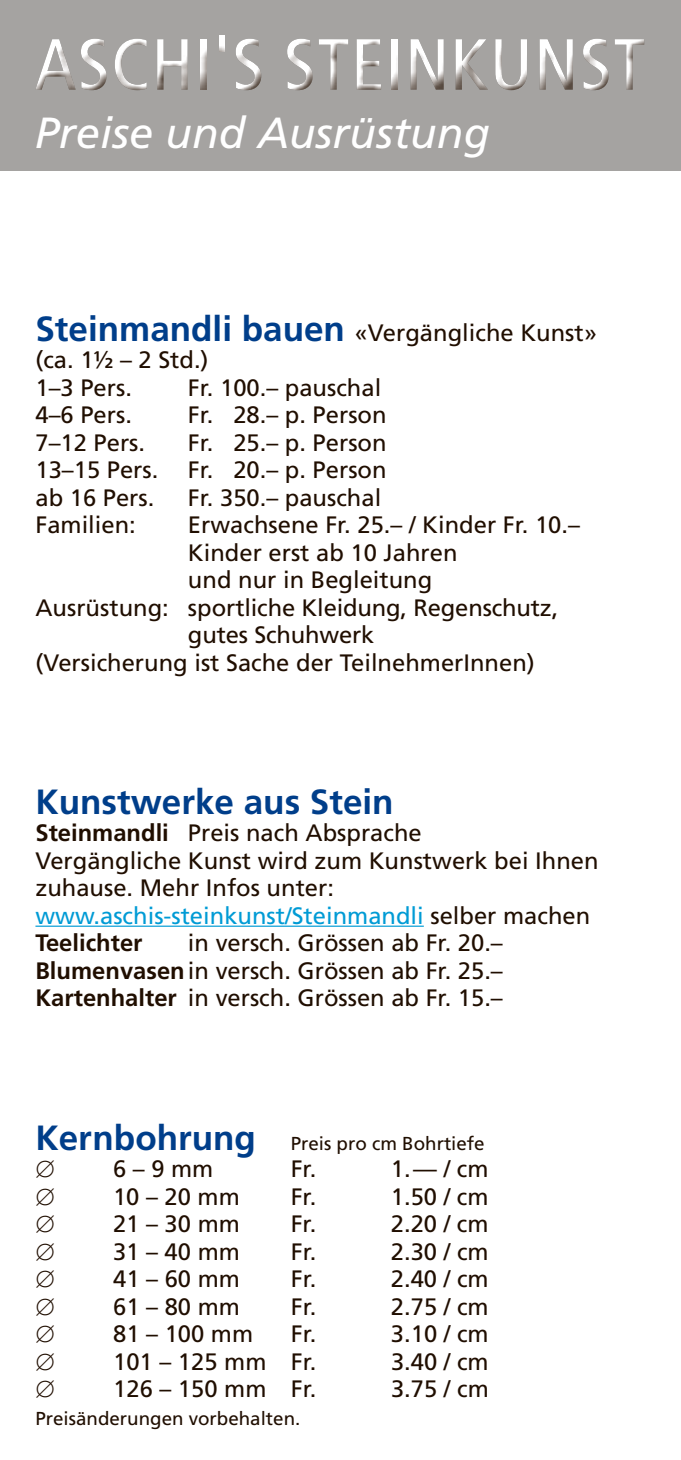
<style>
.page{position:relative;width:681px;height:1460px;background:#fff}
.page>*{position:absolute;margin:0;border:0;box-sizing:border-box;transform-origin:0 0}
.t1{font:condensed 72.25px "Frutiger LT Std";letter-spacing:.02em;color:#fff}
.t2{font:italic 43.5px "Frutiger LT Std";color:#fff}
.t3{font:700 35px "Frutiger LT Std";color:#003e8a}
.t4{font:23.75px/27.5px "Frutiger LT Std";color:#200e00}
.t5{font:18.75px "Frutiger LT Std";color:#200e00}
.s1{font-weight:700;font-size:35px;color:#003e8a}
.s2{font-weight:700}
.s3{color:#009bd5}
</style>
<div class="page">
<div style="left:0;top:0;width:680px;height:170px;background:#a5a3a1"></div>
<div style="left:22px;top:26px;width:640px;height:82px;background:#200e00;opacity:.75"></div>
<hr style="left:35px;top:926px;width:388px;height:1px;background:#009bd5">
<h1 class="t1" style="left:35px;top:23px;width:612px">ASCHI'S STEINKUNST</h1>
<h2 class="t2" style="left:35px;top:107px;width:456px">Preise und Ausrüstung</h2>
<p class="t4" style="left:35px;top:319px;width:562px"><span class="s1">Steinmandli bauen</span> «Vergängliche Kunst» (ca. 1½ – 2 Std.)<br>1–3 Pers.</p>
<p class="t4" style="left:188px;top:374px;width:195px">Fr. 100.– pauschal</p>
<p class="t4" style="left:35px;top:401px;width:98px">4–6 Pers.</p>
<p class="t4" style="left:188px;top:401px;width:200px">Fr. 28.– p. Person</p>
<p class="t4" style="left:35px;top:429px;width:111px">7–12 Pers.</p>
<p class="t4" style="left:35px;top:429px;width:352px;text-align:justify;text-indent:152px">Fr. 25.– p. Person 13–15 Pers. Fr. 20.– p. Person ab 16 Pers.</p>
<p class="t4" style="left:188px;top:484px;width:195px">Fr. 350.– pauschal</p>
<p class="t4" style="left:35px;top:511px;width:102px">Familien:</p>
<p class="t4" style="left:188px;top:511px;width:393px">Erwachsene Fr. 25.– / Kinder Fr. 10.–</p>
<p class="t4" style="left:188px;top:539px;width:271px">Kinder erst ab 10 Jahren</p>
<p class="t4" style="left:188px;top:566px;width:246px">und nur in Begleitung</p>
<p class="t4" style="left:35px;top:594px;width:524px">Ausrüstung: sportliche Kleidung, Regenschutz,</p>
<p class="t4" style="left:188px;top:621px;width:188px">gutes Schuhwerk</p>
<p class="t4" style="left:35px;top:649px;width:500px">(Versicherung ist Sache der TeilnehmerInnen)</p>
<h3 class="t3" style="left:35px;top:781px;width:359px">Kunstwerke aus Stein</h3>
<p class="t4" style="left:35px;top:819px;width:564px"><span class="s2">Steinmandli</span> Preis nach Absprache<br>Vergängliche Kunst wird zum Kunstwerk bei Ihnen zuhause. Mehr Infos unter: <span class="s3">www.aschis-steinkunst/Steinmandli</span> selber machen <span class="s2">Teelichter</span></p>
<p class="t4" style="left:35px;top:929px;width:468px;text-align:justify;text-indent:152px">in versch. Grössen ab Fr. 20.– <span class="s2">Blumenvasen</span>in versch. Grössen ab Fr. 25.– <span class="s2">Kartenhalter</span> in versch. Grössen ab Fr. 15.–</p>
<p class="t5" style="left:35px;top:1132px;width:450px"><span class="s1">Kernbohrung</span> Preis pro cm Bohrtiefe</p>
<p class="t4" style="left:113px;top:1155px;width:102px">6 – 9 mm</p>
<p class="t4" style="left:290px;top:1155px;width:27px">Fr.</p>
<p class="t4" style="left:390px;top:1155px;width:99px">1.— / cm</p>
<p class="t4" style="left:113px;top:1183px;width:128px">10 – 20 mm</p>
<p class="t4" style="left:290px;top:1183px;width:27px">Fr.</p>
<p class="t4" style="left:390px;top:1183px;width:99px">1.50 / cm</p>
<p class="t4" style="left:113px;top:1210px;width:128px">21 – 30 mm</p>
<p class="t4" style="left:290px;top:1210px;width:27px">Fr.</p>
<p class="t4" style="left:390px;top:1210px;width:99px">2.20 / cm</p>
<p class="t4" style="left:113px;top:1238px;width:128px">31 – 40 mm</p>
<p class="t4" style="left:291px;top:1238px;width:27px">Fr.</p>
<p class="t4" style="left:391px;top:1238px;width:99px">2.30 / cm</p>
<p class="t4" style="left:113px;top:1265px;width:128px">41 – 60 mm</p>
<p class="t4" style="left:291px;top:1265px;width:27px">Fr.</p>
<p class="t4" style="left:391px;top:1265px;width:99px">2.40 / cm</p>
<p class="t4" style="left:113px;top:1293px;width:128px">61 – 80 mm</p>
<p class="t4" style="left:291px;top:1293px;width:27px">Fr.</p>
<p class="t4" style="left:391px;top:1293px;width:99px">2.75 / cm</p>
<p class="t4" style="left:113px;top:1320px;width:141px">81 – 100 mm</p>
<p class="t4" style="left:291px;top:1320px;width:27px">Fr.</p>
<p class="t4" style="left:391px;top:1320px;width:99px">3.10 / cm</p>
<p class="t4" style="left:113px;top:1348px;width:205px">101 – 125 mm Fr.</p>
<p class="t4" style="left:391px;top:1348px;width:99px">3.40 / cm</p>
<p class="t4" style="left:113px;top:1375px;width:205px">126 – 150 mm Fr.</p>
<p class="t4" style="left:391px;top:1375px;width:99px">3.75 / cm</p>
<p class="t5" style="left:35px;top:1407px;width:266px">Preisänderungen vorbehalten.</p>
</div>
